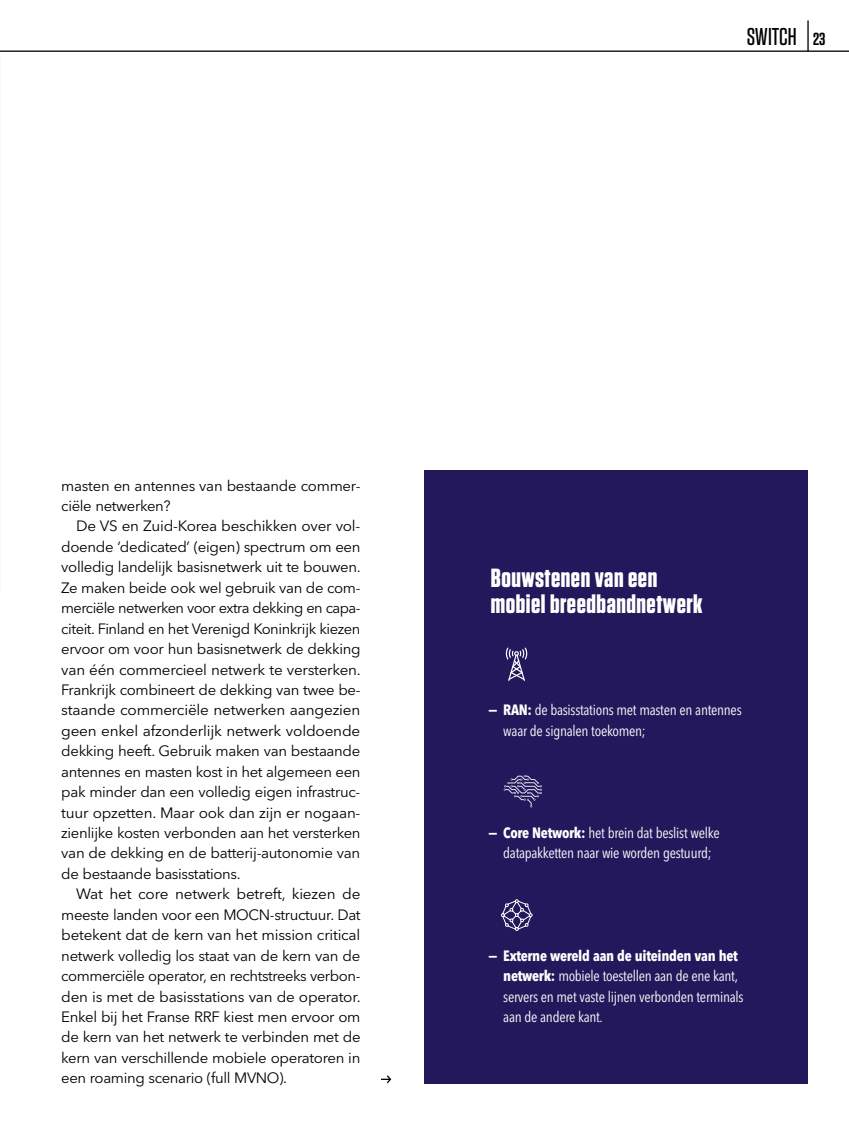
<style>
.page{position:relative;width:849px;height:1146px;background:#fff}
.page>*{position:absolute;margin:0;border:0;box-sizing:border-box;transform-origin:0 0}
.t1{font:700 26.25px/26.2px "Tungsten";letter-spacing:.02em;color:#fff}
.t2{font:500 24.32px "Tungsten";color:#000}
.t3{font:14.88px/20.5px "Avenir Next LT Pro";letter-spacing:-.02em;color:#000;text-align:justify}
.t4{font:condensed 14.88px/20.5px "Avenir Next LT Pro";letter-spacing:-.02em;color:#fff}
.s1{font-weight:600;font-size:17.5px}
.s2{font-weight:800;font-stretch:normal}
.s3{font-weight:700}
</style>
<div class="page">
<div style="left:424px;top:470px;width:383px;height:613px;background:#23185b"></div>
<svg style="left:505px;top:648px;width:22px;height:33px"></svg>
<svg style="left:503px;top:775px;width:39px;height:32px"></svg>
<svg style="left:501px;top:899px;width:31px;height:32px"></svg>
<svg style="left:381px;top:1075px;width:11px;height:9px"></svg>
<hr style="left:0;top:51px;width:848px;height:1px;background:#000">
<hr style="left:807px;top:20px;width:1px;height:31px;background:#000">
<h2 class="t2" style="left:746px;top:24px;width:80px">SWITCH <span class="s1">23</span></h2>
<p class="t3" style="left:61px;top:475px;width:300px">masten en antennes van bestaande commer&shy;ciële netwerken?</p>
<p class="t3" style="left:61px;top:516px;width:301px;text-indent:15px">De VS en Zuid-Korea beschikken over vol&shy;doende ‘dedicated’ (eigen) spectrum om een volledig landelijk basisnetwerk uit te bouwen.<br>Ze maken beide ook wel gebruik van de com&shy;merciële netwerken voor extra dekking en capa&shy;citeit. Finland en het Verenigd Koninkrijk kiezen ervoor om voor hun basisnetwerk de dekking van één commercieel netwerk te versterken.<br>Frankrijk combineert de dekking van twee be&shy;staande commerciële netwerken aangezien geen enkel afzonderlijk netwerk voldoende dekking heeft. Gebruik maken van bestaande antennes en masten kost in het algemeen een pak minder dan een volledig eigen infrastruc&shy;tuur opzetten. Maar ook dan zijn er nogaan&shy;zienlijke kosten verbonden aan het versterken van de dekking en de batterij-autonomie van de bestaande basisstations.</p>
<p class="t3" style="left:61px;top:884px;width:301px;text-indent:15px">Wat het core netwerk betreft, kiezen de meeste landen voor een MOCN-structuur. Dat betekent dat de kern van het mission critical netwerk volledig los staat van de kern van de commerciële operator, en rechtstreeks verbon&shy;den is met de basisstations van de operator.<br>Enkel bij het Franse RRF kiest men ervoor om de kern van het netwerk te verbinden met de kern van verschillende mobiele operatoren in een roaming scenario (full MVNO).</p>
<h1 class="t1" style="left:490px;top:565px;width:213px">Bouwstenen van een mobiel breedbandnetwerk</h1>
<p class="t4" style="left:503px;top:700px;width:240px;text-indent:-15px"><span class="s2">—</span> <span class="s3">RAN:</span> de basisstations met masten en antennes waar de signalen toekomen;</p>
<p class="t4" style="left:488px;top:823px;width:233px;text-align:center"><span class="s2">—</span> <span class="s3">Core Network:</span> het brein dat beslist welke datapakketten naar wie worden gestuurd;</p>
<p class="t4" style="left:503px;top:945px;width:242px;text-indent:-15px"><span class="s2">—</span> <span class="s3">Externe wereld aan de uiteinden van het netwerk:</span> mobiele toestellen aan de ene kant, servers en met vaste lijnen verbonden terminals aan de andere kant.</p>
</div>
